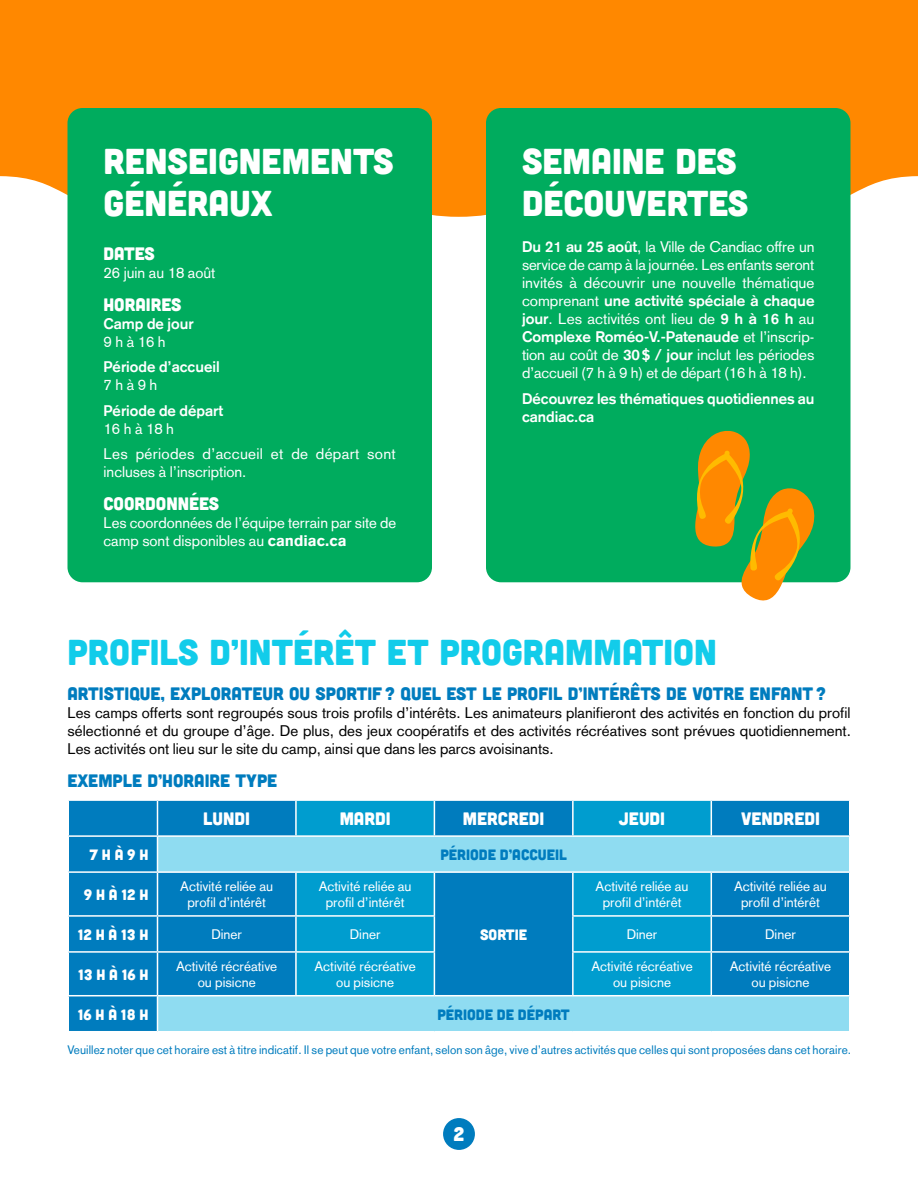
<style>
.page{position:relative;width:918px;height:1188px;background:#fff}
.page>*{position:absolute;margin:0;border:0;box-sizing:border-box;transform-origin:0 0}
.t1{font:36px/42px "Cubano";color:#fff}
.t2{font:36px "Cubano";color:#12ccea}
.t3{font:19.5px "Cubano";color:#fff}
.t4{font:18px "Cubano";color:#007cbe}
.t5{font:18px "Cubano";color:#fff}
.t6{font:15px/18px "Akzidenz Grotesk";color:#fff}
.t7{font:15px/18px "Akzidenz Grotesk";color:#000;text-align:justify}
.t8{font:700 15px/18px "Akzidenz Grotesk";color:#fff}
.t9{font:15px/25.5px "Akzidenz Grotesk";letter-spacing:.02em;color:#fff}
.t10{font:15px "Cubano";color:#fff}
.t11{font:15px "Cubano";color:#007cbe}
.t12{font:13.5px/16.2px "Akzidenz Grotesk";color:#fff;text-align:center}
.t13{font:12px "Akzidenz Grotesk";letter-spacing:.01em;color:#007cbe}
.s1{font-weight:900}
.s2{font-weight:700}
</style>
<div class="page">
<div style="left:0;top:0;width:918px;height:217px;background:#f80"></div>
<div style="left:68px;top:108px;width:364px;height:474px;background:#00ac5e;border-radius:15px"></div>
<div style="left:486px;top:108px;width:364px;height:474px;background:#00ac5e;border-radius:15px"></div>
<svg style="left:692px;top:430px;width:123px;height:171px"></svg>
<div style="left:69px;top:801px;width:226px;height:230px;background:#007cbe"></div>
<div style="left:297px;top:801px;width:137px;height:34px;background:#009dcf"></div>
<svg style="left:435px;top:801px;width:414px;height:34px;background:#0187c3"></svg>
<svg style="left:158px;top:837px;width:691px;height:194px;background:#35a7d5"></svg>
<hr style="left:157px;top:801px;width:1px;height:34px;background:#fff">
<hr style="left:572px;top:801px;width:2px;height:34px;background:#fff">
<hr style="left:711px;top:801px;width:1px;height:34px;background:#fff">
<hr style="left:68px;top:835px;width:90px;height:2px;background:#fff">
<hr style="left:158px;top:835px;width:138px;height:2px;background:#fff">
<hr style="left:157px;top:837px;width:1px;height:34px;background:#fff">
<hr style="left:68px;top:871px;width:90px;height:2px;background:#fff">
<hr style="left:158px;top:871px;width:138px;height:2px;background:#fff">
<hr style="left:157px;top:873px;width:1px;height:42px;background:#fff">
<hr style="left:296px;top:871px;width:138px;height:2px;background:#fff">
<hr style="left:295px;top:873px;width:2px;height:42px;background:#fff">
<hr style="left:434px;top:871px;width:139px;height:2px;background:#fff">
<hr style="left:434px;top:873px;width:1px;height:42px;background:#fff">
<hr style="left:573px;top:871px;width:138px;height:2px;background:#fff">
<hr style="left:572px;top:873px;width:2px;height:42px;background:#fff">
<hr style="left:711px;top:871px;width:140px;height:2px;background:#fff">
<hr style="left:711px;top:873px;width:1px;height:42px;background:#fff">
<hr style="left:68px;top:915px;width:90px;height:2px;background:#fff">
<hr style="left:158px;top:915px;width:138px;height:2px;background:#fff">
<hr style="left:157px;top:917px;width:1px;height:34px;background:#fff">
<hr style="left:296px;top:915px;width:139px;height:2px;background:#fff">
<hr style="left:295px;top:917px;width:2px;height:34px;background:#fff">
<hr style="left:434px;top:917px;width:1px;height:34px;background:#fff">
<hr style="left:572px;top:915px;width:139px;height:2px;background:#fff">
<hr style="left:572px;top:917px;width:2px;height:34px;background:#fff">
<hr style="left:711px;top:915px;width:140px;height:2px;background:#fff">
<hr style="left:711px;top:917px;width:1px;height:34px;background:#fff">
<hr style="left:68px;top:951px;width:90px;height:2px;background:#fff">
<hr style="left:158px;top:951px;width:138px;height:2px;background:#fff">
<hr style="left:157px;top:953px;width:1px;height:42px;background:#fff">
<hr style="left:296px;top:951px;width:139px;height:2px;background:#fff">
<hr style="left:295px;top:953px;width:2px;height:42px;background:#fff">
<hr style="left:434px;top:953px;width:1px;height:42px;background:#fff">
<hr style="left:572px;top:951px;width:139px;height:2px;background:#fff">
<hr style="left:572px;top:953px;width:2px;height:42px;background:#fff">
<hr style="left:711px;top:951px;width:140px;height:2px;background:#fff">
<hr style="left:711px;top:953px;width:1px;height:42px;background:#fff">
<hr style="left:68px;top:995px;width:90px;height:1px;background:#fff">
<hr style="left:158px;top:995px;width:138px;height:1px;background:#fff">
<hr style="left:157px;top:996px;width:1px;height:35px;background:#fff">
<hr style="left:296px;top:995px;width:138px;height:1px;background:#fff">
<hr style="left:434px;top:995px;width:139px;height:1px;background:#fff">
<hr style="left:573px;top:995px;width:138px;height:1px;background:#fff">
<hr style="left:711px;top:995px;width:140px;height:1px;background:#fff">
<div style="left:443px;top:1118px;width:32px;height:32px;background:#007cbe;border-radius:50%"></div>
<h1 class="t1" style="left:104px;top:139px;width:292px">RENSEIGNEMENTS<br>GÉNÉRAUX</h1>
<p class="t5" style="left:104px;top:242px;width:53px">DATES</p>
<p class="t6" style="left:104px;top:264px;width:113px">26 juin au 18 août</p>
<p class="t5" style="left:104px;top:293px;width:79px">HORAIRES</p>
<p class="t8" style="left:104px;top:314px;width:92px">Camp de jour</p>
<p class="t6" style="left:104px;top:333px;width:64px">9h à 16h</p>
<p class="t8" style="left:104px;top:358px;width:118px">Période d’accueil</p>
<p class="t6" style="left:104px;top:376px;width:55px">7h à 9h</p>
<p class="t8" style="left:104px;top:401px;width:121px">Période de départ</p>
<p class="t9" style="left:104px;top:416px;width:294px">16 h à 18 h<br>Les périodes d’accueil et de départ sont</p>
<p class="t6" style="left:104px;top:463px;width:144px">incluses à l’inscription.</p>
<p class="t5" style="left:104px;top:492px;width:117px">COORDONNÉES</p>
<p class="t6" style="left:104px;top:514px;width:294px">Les coordonnées de l’équipe terrain par site de camp sont disponibles au <span class="s1">candiac.ca</span></p>
<h1 class="t1" style="left:522px;top:139px;width:228px">SEMAINE DES<br>DÉCOUVERTES</h1>
<p class="t6" style="left:522px;top:238px;width:294px;text-align:justify"><span class="s2">Du 21 au 25 août</span>, la Ville de Candiac offre un service de camp à la journée. Les enfants seront invités à découvrir une nouvelle thématique comprenant <span class="s2">une activité spéciale à chaque jour</span>. Les activités ont lieu de <span class="s2">9 h à 16 h</span> au <span class="s2">Complexe Roméo-V.-Patenaude</span> et l’inscrip&shy;tion au coût de <span class="s2">30$ / jour</span> inclut les périodes d’accueil (7 h à 9 h) et de départ (16 h à 18 h).</p>
<p class="t8" style="left:522px;top:389px;width:294px">Découvrez les thématiques quotidiennes au candiac.ca</p>
<h1 class="t2" style="left:68px;top:629px;width:651px">PROFILS D’INTÉRÊT ET PROGRAMMATION</h1>
<p class="t4" style="left:68px;top:682px;width:760px">ARTISTIQUE, EXPLORATEUR OU SPORTIF? QUEL EST LE PROFIL D’INTÉRÊTS DE VOTRE ENFANT?</p>
<p class="t7" style="left:68px;top:703px;width:785px">Les camps offerts sont regroupés sous trois profils d’intérêts. Les animateurs planifieront des activités en fonction du profil sélectionné et du groupe d’âge. De plus, des jeux coopératifs et des activités récréatives sont prévues quotidiennement.<br>Les activités ont lieu sur le site du camp, ainsi que dans les parcs avoisinants.</p>
<p class="t4" style="left:68px;top:769px;width:211px">EXEMPLE D’HORAIRE TYPE</p>
<p class="t5" style="left:203px;top:807px;width:48px">LUNDI</p>
<p class="t5" style="left:340px;top:807px;width:52px">MARDI</p>
<p class="t5" style="left:463px;top:807px;width:83px">MERCREDI</p>
<p class="t5" style="left:619px;top:807px;width:48px">JEUDI</p>
<p class="t5" style="left:741px;top:807px;width:80px">VENDREDI</p>
<p class="t10" style="left:90px;top:845px;width:60px">7H À 9H</p>
<p class="t11" style="left:440px;top:845px;width:128px">PÉRIODE D’ACCUEIL</p>
<p class="t10" style="left:84px;top:885px;width:66px">9H À 12H</p>
<p class="t12" style="left:180px;top:878px;width:94px">Activité reliée au profil d’intérêt</p>
<p class="t12" style="left:319px;top:878px;width:94px">Activité reliée au profil d’intérêt</p>
<p class="t10" style="left:480px;top:925px;width:49px">SORTIE</p>
<p class="t12" style="left:596px;top:878px;width:94px">Activité reliée au profil d’intérêt</p>
<p class="t12" style="left:734px;top:878px;width:94px">Activité reliée au profil d’intérêt</p>
<p class="t10" style="left:78px;top:925px;width:72px">12 H À 13 H</p>
<p class="t12" style="left:211px;top:926px;width:32px">Diner</p>
<p class="t12" style="left:350px;top:926px;width:32px">Diner</p>
<p class="t12" style="left:627px;top:926px;width:32px">Diner</p>
<p class="t12" style="left:765px;top:926px;width:32px">Diner</p>
<p class="t10" style="left:78px;top:965px;width:72px">13 H À 16 H</p>
<p class="t12" style="left:176px;top:958px;width:103px">Activité récréative ou pisicne</p>
<p class="t12" style="left:315px;top:958px;width:103px">Activité récréative ou pisicne</p>
<p class="t12" style="left:591px;top:958px;width:103px">Activité récréative ou pisicne</p>
<p class="t12" style="left:730px;top:958px;width:103px">Activité récréative ou pisicne</p>
<p class="t10" style="left:78px;top:1005px;width:72px">16 H À 18 H</p>
<p class="t11" style="left:437px;top:1005px;width:134px">PÉRIODE DE DÉPART</p>
<p class="t13" style="left:68px;top:1043px;width:785px">Veuillez noter que cet horaire est à titre indicatif. Il se peut que votre enfant, selon son âge, vive d’autres activités que celles qui sont proposées dans cet horaire.</p>
<h2 class="t3" style="left:453px;top:1122px;width:13px">2</h2>
</div>
